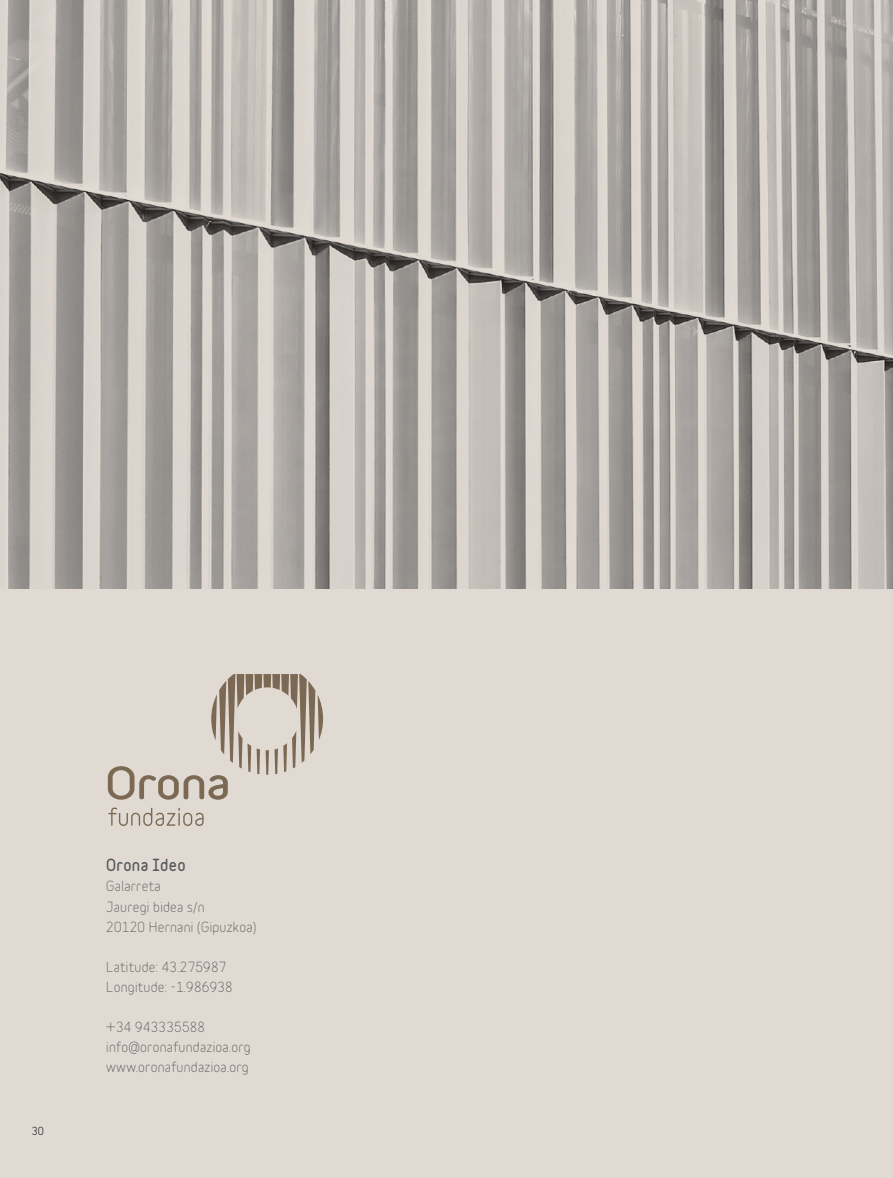
<style>
.page{position:relative;width:893px;height:1178px;background:#fff}
.page>*{position:absolute;margin:0;border:0;box-sizing:border-box;transform-origin:0 0}
.t1{font:900 15px "Variable";letter-spacing:.02em;color:#57585a}
.t2{font:13.5px/20.1px "Variable";letter-spacing:.02em;color:#57585a}
.t3{font:700 10.5px "Variable";color:#231f20}
</style>
<div class="page">
<div style="left:0;top:589px;width:893px;height:589px;background:#e0dad3"></div>
<img style="left:0;top:0;width:577px;height:589px">
<img style="left:577px;top:0;width:316px;height:589px">
<svg style="left:108px;top:674px;width:215px;height:152px"></svg>
<p class="t3" style="left:32px;top:1122px;width:14px">30</p>
<p class="t1" style="left:106px;top:854px;width:81px">Orona Ideo</p>
<p class="t2" style="left:106px;top:875px;width:152px">Galarreta<br>Jauregi bidea s/n<br>20120 Hernani (Gipuzkoa)</p>
<p class="t2" style="left:106px;top:955px;width:128px">Latitude: 43.275987<br>Longitude: -1.986938</p>
<p class="t2" style="left:106px;top:1016px;width:146px">+34 943335588 info@oronafundazioa.org www.oronafundazioa.org</p>
</div>
